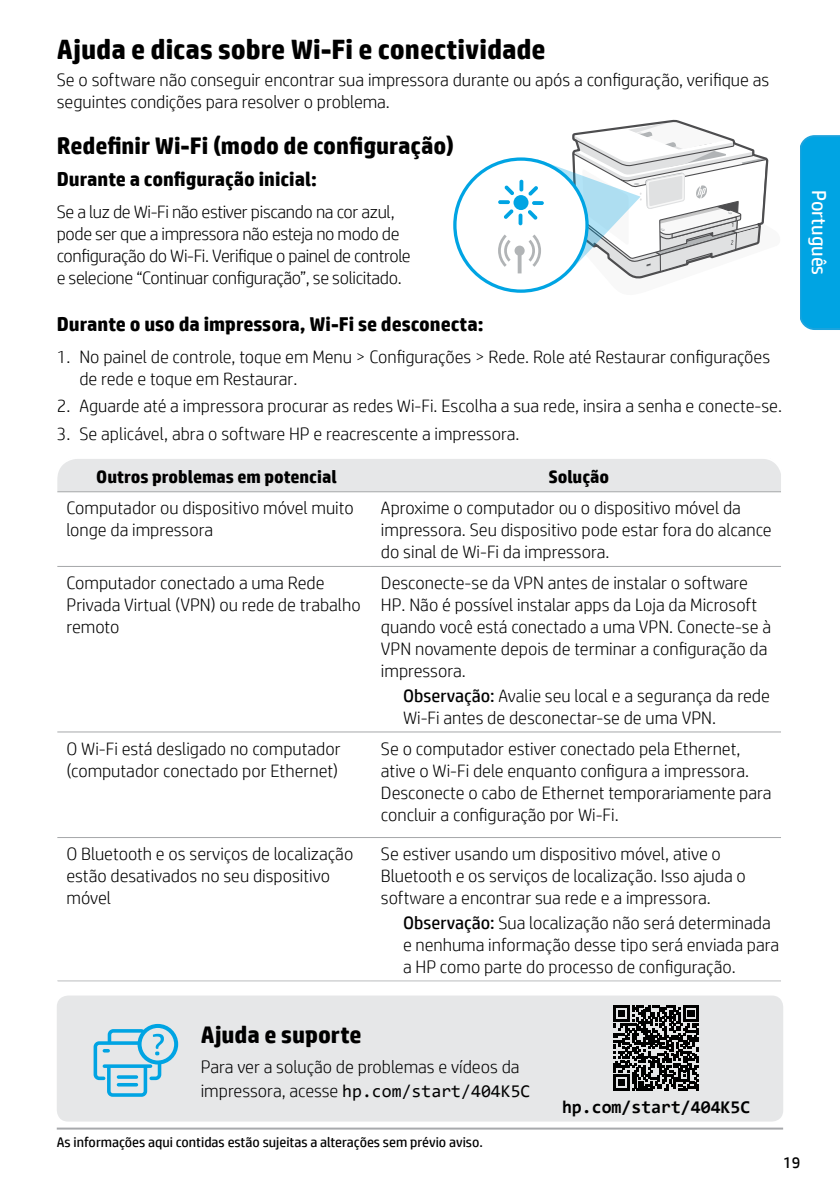
<style>
.page{position:relative;width:840px;height:1191px;background:#fff}
.page>*{position:absolute;margin:0;border:0;box-sizing:border-box;transform-origin:0 0}
.t1{font:700 28px "HP Simplified";color:#000}
.t2{font:700 24px "HP Simplified";color:#000}
.t3{font:700 20px "HP Simplified";color:#000}
.t4{font:20px "HP Simplified";color:#fff}
.t5{font:300 18px/22px "HP Simplified";color:#000}
.t6{font:300 18px/22px "HP Simplified";letter-spacing:-.02em;color:#000}
.t7{font:18px "Consolas";color:#000}
.t8{font:700 18px "HP Simplified";color:#000}
.t9{font:700 18px "Consolas";color:#000}
.t10{font:16px "HP Simplified";color:#000}
.t11{font:14px "HP Simplified";color:#000}
.s1{font-weight:400}
.s2{font-family:"HP Simplified";font-weight:300}
</style>
<div class="page">
<svg style="left:800px;top:135px;width:39px;height:195px;background:#04a4e2"></svg>
<hr style="left:57px;top:1127px;width:725px;height:2px;background:#a7a9ac">
<div style="left:57px;top:995px;width:725px;height:126px;background:#e6e7e8;border-radius:11px"></div>
<svg style="left:613px;top:1005px;width:85px;height:85px"></svg>
<div style="left:137px;top:1024px;width:41px;height:40px;border:4px solid #00a4e3;border-radius:50%"></div>
<svg style="left:93px;top:1027px;width:71px;height:70px"></svg>
<svg style="left:57px;top:492px;width:724px;height:490px"></svg>
<div style="left:57px;top:459px;width:724px;height:33px;background:#e6e7e8"></div>
<svg style="left:498px;top:119px;width:271px;height:174px"></svg>
<h1 class="t1" style="left:57px;top:31px;width:490px">Ajuda e dicas sobre Wi-Fi e conectividade</h1>
<p class="t5" style="left:57px;top:69px;width:713px">Se o software não conseguir encontrar sua impressora durante ou após a configuração, verifique as seguintes condições para resolver o problema.</p>
<h2 class="t2" style="left:57px;top:130px;width:398px">Redefinir Wi-Fi (modo de configuração)</h2>
<p class="t3" style="left:57px;top:166px;width:262px">Durante a configuração inicial:</p>
<p class="t6" style="left:57px;top:200px;width:355px">Se a luz de Wi-Fi não estiver piscando na cor azul, pode ser que a impressora não esteja no modo de configuração do Wi-Fi. Verifique o painel de controle e selecione “Continuar configuração”, se solicitado.</p>
<p class="t3" style="left:57px;top:311px;width:428px">Durante o uso da impressora, Wi-Fi se desconecta:</p>
<p class="t5" style="left:79px;top:345px;width:691px;text-indent:-23px">1. No painel de controle, toque em Menu &gt; Configurações &gt; Rede. Role até Restaurar configurações de rede e toque em Restaurar.</p>
<p class="t5" style="left:57px;top:394px;width:726px">2. Aguarde até a impressora procurar as redes Wi-Fi. Escolha a sua rede, insira a senha e conecte-se.</p>
<p class="t5" style="left:57px;top:422px;width:464px">3. Se aplicável, abra o software HP e reacrescente a impressora.</p>
<p class="t8" style="left:96px;top:464px;width:242px">Outros problemas em potencial</p>
<p class="t8" style="left:548px;top:464px;width:62px">Solução</p>
<p class="t5" style="left:66px;top:496px;width:288px">Computador ou dispositivo móvel muito longe da impressora</p>
<p class="t5" style="left:381px;top:496px;width:392px">Aproxime o computador ou o dispositivo móvel da impressora. Seu dispositivo pode estar fora do alcance do sinal de Wi-Fi da impressora.</p>
<p class="t5" style="left:66px;top:571px;width:295px">Computador conectado a uma Rede<br>Privada Virtual (VPN) ou rede de trabalho remoto</p>
<p class="t5" style="left:381px;top:571px;width:391px">Desconecte-se da VPN antes de instalar o software HP. Não é possível instalar apps da Loja da Microsoft quando você está conectado a uma VPN. Conecte-se à VPN novamente depois de terminar a configuração da impressora.</p>
<p class="t5" style="left:403px;top:684px;width:368px"><span class="s1">Observação:</span> Avalie seu local e a segurança da rede<br>Wi-Fi antes de desconectar-se de uma VPN.</p>
<p class="t5" style="left:66px;top:737px;width:275px">O Wi-Fi está desligado no computador (computador conectado por Ethernet)</p>
<p class="t5" style="left:381px;top:737px;width:392px">Se o computador estiver conectado pela Ethernet, ative o Wi-Fi dele enquanto configura a impressora.<br>Desconecte o cabo de Ethernet temporariamente para concluir a configuração por Wi-Fi.</p>
<p class="t5" style="left:66px;top:842px;width:288px">O Bluetooth e os serviços de localização estão desativados no seu dispositivo móvel</p>
<p class="t5" style="left:381px;top:842px;width:366px">Se estiver usando um dispositivo móvel, ative o<br>Bluetooth e os serviços de localização. Isso ajuda o software a encontrar sua rede e a impressora.</p>
<p class="t5" style="left:403px;top:911px;width:377px"><span class="s1">Observação:</span> Sua localização não será determinada e nenhuma informação desse tipo será enviada para a HP como parte do processo de configuração.</p>
<p class="t4" style="left:831px;top:190px;width:87px;rotate:90deg">Português</p>
<h2 class="t2" style="left:201px;top:1019px;width:162px">Ajuda e suporte</h2>
<p class="t5" style="left:201px;top:1055px;width:320px">Para ver a solução de problemas e vídeos da</p>
<p class="t7" style="left:201px;top:1078px;width:331px"><span class="s2">impressora, acesse</span> hp.com/start/404K5C</p>
<p class="t11" style="left:57px;top:1133px;width:427px">As informações aqui contidas estão sujeitas a alterações sem prévio aviso.</p>
<p class="t9" style="left:561px;top:1096px;width:190px">hp.com/start/404K5C</p>
<p class="t10" style="left:782px;top:1152px;width:19px">19</p>
</div>
